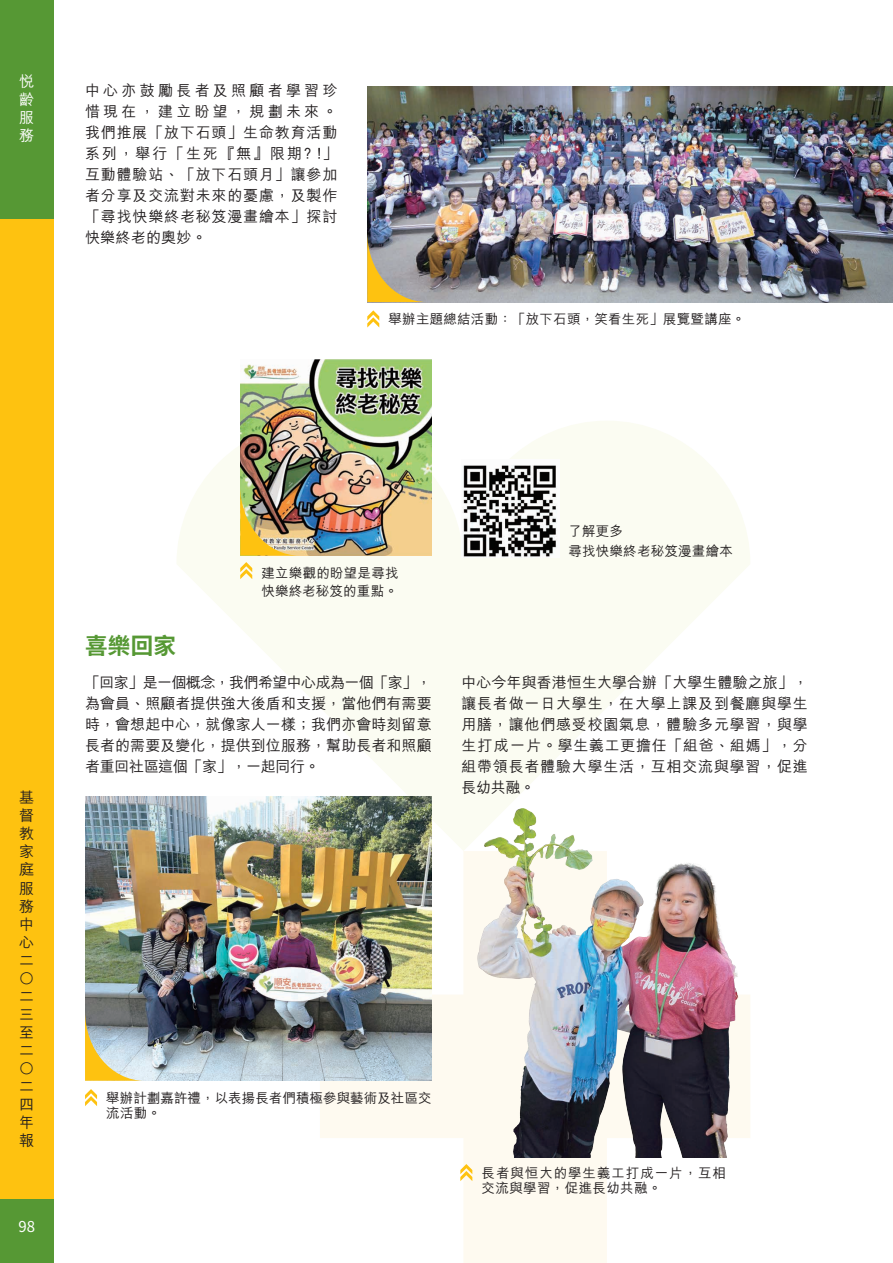
<style>
.page{position:relative;width:893px;height:1263px;background:#fff}
.page>*{position:absolute;margin:0;border:0;box-sizing:border-box;transform-origin:0 0}
.t1{font:700 22.5px "Noto Sans TC";color:#569834}
.t2{font:500 15px/18px "M Hei HK";letter-spacing:.05em;color:#231f20;text-align:justify}
.t3{font:500 15px/18px "M Hei HK";color:#fff;text-align:justify}
.t4{font:15px "Noto Sans CJ Ksc";color:#fff}
.t5{font:500 13.5px/19.5px "M Hei HK";letter-spacing:.015em;color:#231f20}
.t6{font:500 13.5px/15px "M Hei HK";letter-spacing:.07em;color:#231f20}
</style>
<div class="page">
<div style="left:0;top:0;width:54px;height:1263px;background:#fec210"></div>
<div style="left:0;top:0;width:54px;height:219px;background:#569834"></div>
<div style="left:0;top:1199px;width:54px;height:64px;background:#569834"></div>
<svg style="left:176px;top:421px;width:574px;height:426px;fill:#fbfcf2"></svg>
<svg style="left:320px;top:995px;width:407px;height:268px"></svg>
<img style="left:367px;top:86px;width:526px;height:216px">
<img style="left:240px;top:360px;width:192px;height:195px">
<img style="left:461px;top:460px;width:99px;height:97px">
<img style="left:85px;top:797px;width:347px;height:284px">
<img style="left:460px;top:765px;width:290px;height:392px">
<svg style="left:367px;top:232px;width:60px;height:70px;background:#a89d7e"></svg>
<img style="left:240px;top:486px;width:60px;height:70px">
<svg style="left:85px;top:1011px;width:59px;height:70px;background:#b7b597"></svg>
<svg style="left:367px;top:310px;width:12px;height:17px"></svg>
<svg style="left:240px;top:562px;width:12px;height:17px"></svg>
<svg style="left:85px;top:1089px;width:12px;height:17px"></svg>
<svg style="left:460px;top:1164px;width:12px;height:17px"></svg>
<p class="t3" style="left:19px;top:71px;width:16px">悅齡服務</p>
<p class="t2" style="left:85px;top:79px;width:254px;line-height:21px">中心亦鼓勵長者及照顧者學習珍惜現在，建立盼望，規劃未來。我們推展「放下石頭」生命教育活動系列，舉行「生死『無』限期﹖！」互動體驗站、「放下石頭月」讓參加者分享及交流對未來的憂慮，及製作「尋找快樂終老秘笈漫畫繪本」探討快樂終老的奧妙。</p>
<p class="t5" style="left:389px;top:309px;width:358px">舉辦主題總結活動：「放下石頭，笑看生死」展覽暨講座。</p>
<p class="t2" style="left:19px;top:788px;width:16px">基督教家庭服務中心二○二三至二○二四年報</p>
<p class="t4" style="left:19px;top:1218px;width:18px">98</p>
<p class="t5" style="left:261px;top:563px;width:139px;line-height:18px">建立樂觀的盼望是尋找快樂終老秘笈的重點。</p>
<p class="t5" style="left:568px;top:520px;width:166px">了解更多<br>尋找快樂終老秘笈漫畫繪本</p>
<h1 class="t1" style="left:85px;top:633px;width:92px">喜樂回家</h1>
<p class="t2" style="left:85px;top:670px;width:348px;line-height:21px">「回家」是一個概念，我們希望中心成為一個「家」，為會員、照顧者提供強大後盾和支援，當他們有需要時，會想起中心，就像家人一樣；我們亦會時刻留意長者的需要及變化，提供到位服務，幫助長者和照顧者重回社區這個「家」，一起同行。</p>
<p class="t2" style="left:461px;top:671px;width:348px;line-height:21px">中心今年與香港恒生大學合辦「大學生體驗之旅」，讓長者做一日大學生，在大學上課及到餐廳與學生用膳，讓他們感受校園氣息，體驗多元學習，與學生打成一片。學生義工更擔任「組爸、組媽」，分組帶領長者體驗大學生活，互相交流與學習，促進長幼共融。</p>
<p class="t5" style="left:106px;top:1090px;width:327px;line-height:15px">舉辦計劃嘉許禮，以表揚長者們積極參與藝術及社區交流活動。</p>
<p class="t6" style="left:482px;top:1165px;width:246px">長者與恒大的學生義工打成一片，互相交流與學習，促進長幼共融。</p>
</div>
